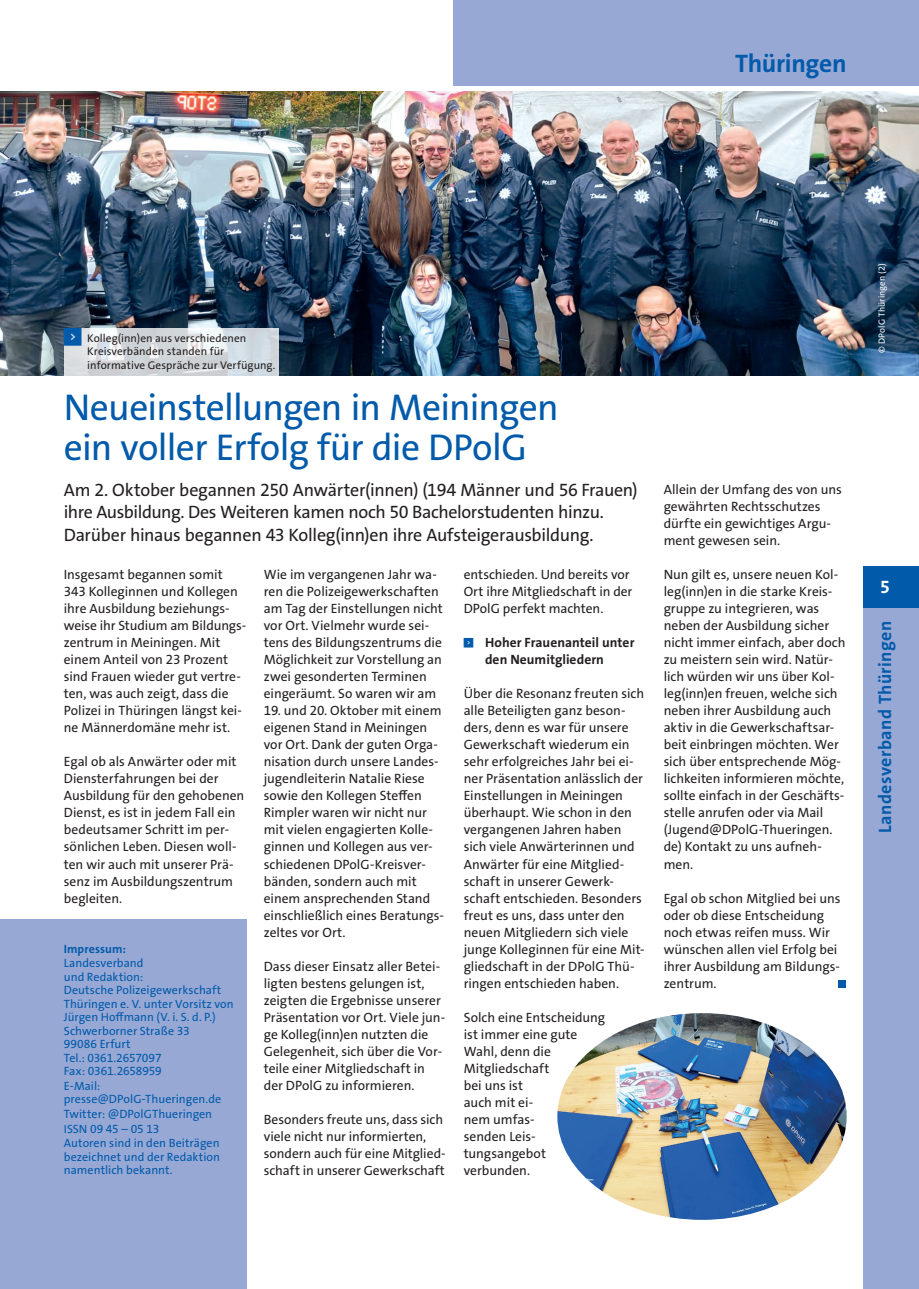
<style>
.page{position:relative;width:919px;height:1289px;background:#fff}
.page>*{position:absolute;margin:0;border:0;box-sizing:border-box;transform-origin:0 0}
.Headline_25_pt{font:37.5px/40.5px "The Sans Os F";letter-spacing:-.02em;color:#015aaa}
.t1{font:700 25.5px "The Sans Os F";letter-spacing:-.015em;color:#015aaa}
.Vorspann{font:18px/22.5px "The Sans Os F";letter-spacing:-.02em;color:#231f20}
.t2{font:700 18px "The Sans Os F";letter-spacing:.02em;color:#015aaa}
.t3{font:700 18px "The Sans Os F";color:#fff}
.Grundtext{font:13.5px/17px "The Sans Os F";color:#231f20}
.t4{font:700 13.5px/16.5px "The Sans Os F";letter-spacing:.005em;color:#231f20}
.Grundtext-2{font:12px/13.5px "The Sans Os F";letter-spacing:.005em;color:#015aaa}
.Grundtext-3{font:700 12px "The Sans Os F";letter-spacing:.005em;color:#015aaa}
.Bildtext_linksbündig{font:11.25px/13.5px "The Sans Os F";letter-spacing:.005em;color:#231f20}
.Fotonachweis{font:9px "The Sans Os F";letter-spacing:.01em;color:#fff}
.s1{font-family:"Top Numbers";color:#015aaa}
</style>
<div class="page">
<div style="left:0;top:919px;width:247px;height:369px;background:#97a8d5"></div>
<div style="left:838px;top:980px;width:7px;height:7px;background:#015aaa"></div>
<img style="left:0;top:91px;width:918px;height:284px">
<svg style="left:64px;top:328px;width:214px;height:48px;background:#d7dce0"></svg>
<img style="left:557px;top:1013px;width:289px;height:206px">
<div style="left:863px;top:566px;width:55px;height:42px;background:#015aaa"></div>
<div style="left:863px;top:608px;width:55px;height:680px;background:#97a8d5"></div>
<div style="left:453px;top:0;width:465px;height:85px;background:#97a8d5"></div>
<h2 class="t1" style="left:735px;top:47px;width:113px">Thüringen</h2>
<p class="Bildtext_linksbündig" style="left:87px;top:331px;width:190px;text-indent:-23px"><span class="s1">&lt;</span> Kolleg(inn)en aus verschiedenen<br>Kreisverbänden standen für informative Gespräche zur Verfügung.</p>
<p class="Headline_25_pt" style="left:64px;top:387px;width:496px">Neueinstellungen in Meiningen ein voller Erfolg für die DPolG</p>
<p class="Vorspann" style="left:64px;top:478px;width:575px">Am 2. Oktober begannen 250 Anwärter(innen) (194 Männer und 56 Frauen) ihre Ausbildung. Des Weiteren kamen noch 50 Bachelorstudenten hinzu.<br>Darüber hinaus begannen 43 Kolleg(inn)en ihre Aufsteigerausbildung.</p>
<p class="Grundtext" style="left:64px;top:566px;width:184px">Insgesamt begannen somit<br>343 Kolleginnen und Kollegen ihre Ausbildung beziehungs&shy;weise ihr Studium am Bildungs&shy;zentrum in Meiningen. Mit einem Anteil von 23 Prozent sind Frauen wieder gut vertre&shy;ten, was auch zeigt, dass die<br>Polizei in Thüringen längst kei&shy;ne Männerdomäne mehr ist.</p>
<p class="Grundtext" style="left:64px;top:753px;width:182px">Egal ob als Anwärter oder mit<br>Diensterfahrungen bei der<br>Ausbildung für den gehobenen<br>Dienst, es ist in jedem Fall ein bedeutsamer Schritt im per&shy;sönlichen Leben. Diesen woll&shy;ten wir auch mit unserer Prä&shy;senz im Ausbildungszentrum begleiten.</p>
<p class="Grundtext" style="left:264px;top:566px;width:181px">Wie im vergangenen Jahr wa&shy;ren die Polizeigewerkschaften am Tag der Einstellungen nicht vor Ort. Vielmehr wurde sei&shy;tens des Bildungszentrums die<br>Möglichkeit zur Vorstellung an zwei gesonderten Terminen eingeräumt. So waren wir am</p>
<p class="Grundtext" style="left:264px;top:702px;width:182px">19. und 20. Oktober mit einem eigenen Stand in Meiningen vor Ort. Dank der guten Orga&shy;nisation durch unsere Landes&shy;jugendleiterin Natalie Riese sowie den Kollegen Steffen<br>Rimpler waren wir nicht nur mit vielen engagierten Kolle&shy;ginnen und Kollegen aus ver&shy;schiedenen DPolG-Kreisver&shy;bänden, sondern auch mit einem ansprechenden Stand einschließlich eines Beratungs&shy;zeltes vor Ort.</p>
<p class="Grundtext" style="left:264px;top:957px;width:183px">Dass dieser Einsatz aller Betei&shy;ligten bestens gelungen ist, zeigten die Ergebnisse unserer<br>Präsentation vor Ort. Viele jun&shy;ge Kolleg(inn)en nutzten die<br>Gelegenheit, sich über die Vor&shy;teile einer Mitgliedschaft in der DPolG zu informieren.</p>
<p class="Grundtext" style="left:264px;top:1110px;width:183px">Besonders freute uns, dass sich viele nicht nur informierten, sondern auch für eine Mitglied&shy;schaft in unserer Gewerkschaft</p>
<p class="Grundtext" style="left:463px;top:566px;width:170px">entschieden. Und bereits vor<br>Ort ihre Mitgliedschaft in der<br>DPolG perfekt machten.</p>
<p class="t4" style="left:485px;top:634px;width:151px;text-indent:-21px"><sup>&lt;</sup> Hoher Frauenanteil unter den Neumitgliedern</p>
<p class="Grundtext" style="left:463px;top:685px;width:182px">Über die Resonanz freuten sich alle Beteiligten ganz beson&shy;ders, denn es war für unsere<br>Gewerkschaft wiederum ein sehr erfolgreiches Jahr bei ei&shy;ner Präsentation anlässlich der<br>Einstellungen in Meiningen überhaupt. Wie schon in den vergangenen Jahren haben sich viele Anwärterinnen und<br>Anwärter für eine Mitglied&shy;schaft in unserer Gewerk&shy;schaft entschieden. Besonders freut es uns, dass unter den neuen Mitgliedern sich viele junge Kolleginnen für eine Mit&shy;gliedschaft in der DPolG Thü&shy;ringen entschieden haben.</p>
<p class="Grundtext" style="left:463px;top:1008px;width:143px">Solch eine Entscheidung ist immer eine gute<br>Wahl, denn die<br>Mitgliedschaft<br>bei uns ist<br>auch mit ei-<br>nem umfas-<br>senden Leis&shy;tungsangebot verbunden.</p>
<p class="Grundtext-3" style="left:64px;top:940px;width:64px">Impressum:</p>
<p class="Grundtext-2" style="left:64px;top:956px;width:171px">Landesverband<br>und Redaktion:<br>Deutsche Polizeigewerkschaft<br>Thüringen e. V. unter Vorsitz von<br>Jürgen Hoffmann (V. i. S. d. P.)<br>Schwerborner Straße 33<br>99086 Erfurt<br>Tel.: 0361.2657097<br>Fax: 0361.2658959</p>
<p class="Grundtext-2" style="left:64px;top:1079px;width:159px">E-Mail: presse@DPolG-Thueringen.de</p>
<p class="Grundtext-2" style="left:64px;top:1107px;width:150px">Twitter: @DPolGThueringen</p>
<p class="Grundtext-2" style="left:64px;top:1121px;width:97px">ISSN 09 45 – 05 13</p>
<p class="Grundtext-2" style="left:64px;top:1136px;width:158px;text-align:justify">Autoren sind in den Beiträgen bezeichnet und der Redaktion namentlich bekannt.</p>
<p class="Grundtext" style="left:663px;top:481px;width:180px">Allein der Umfang des von uns gewährten Rechtsschutzes dürfte ein gewichtiges Argu&shy;ment gewesen sein.</p>
<p class="Grundtext" style="left:663px;top:566px;width:183px">Nun gilt es, unsere neuen Kol&shy;leg(inn)en in die starke Kreis&shy;gruppe zu integrieren, was neben der Ausbildung sicher nicht immer einfach, aber doch zu meistern sein wird. Natür&shy;lich würden wir uns über Kol&shy;leg(inn)en freuen, welche sich neben ihrer Ausbildung auch aktiv in die Gewerkschaftsar&shy;beit einbringen möchten. Wer sich über entsprechende Mög&shy;lichkeiten informieren möchte, sollte einfach in der Geschäfts&shy;stelle anrufen oder via Mail (Jugend@DPolG-Thueringen. de) Kontakt zu uns aufneh&shy;men.</p>
<p class="Grundtext" style="left:663px;top:889px;width:178px">Egal ob schon Mitglied bei uns oder ob diese Entscheidung noch etwas reifen muss. Wir wünschen allen viel Erfolg bei ihrer Ausbildung am Bildungs&shy;zentrum.</p>
<p class="Fotonachweis" style="left:875px;top:352px;width:90px;rotate:-90deg">© DPolG Thüringen (2)</p>
<h3 class="t3" style="left:879px;top:575px;width:11px">5</h3>
<h3 class="t2" style="left:873px;top:833px;width:213px;rotate:-90deg">Landesverband Thüringen</h3>
</div>
